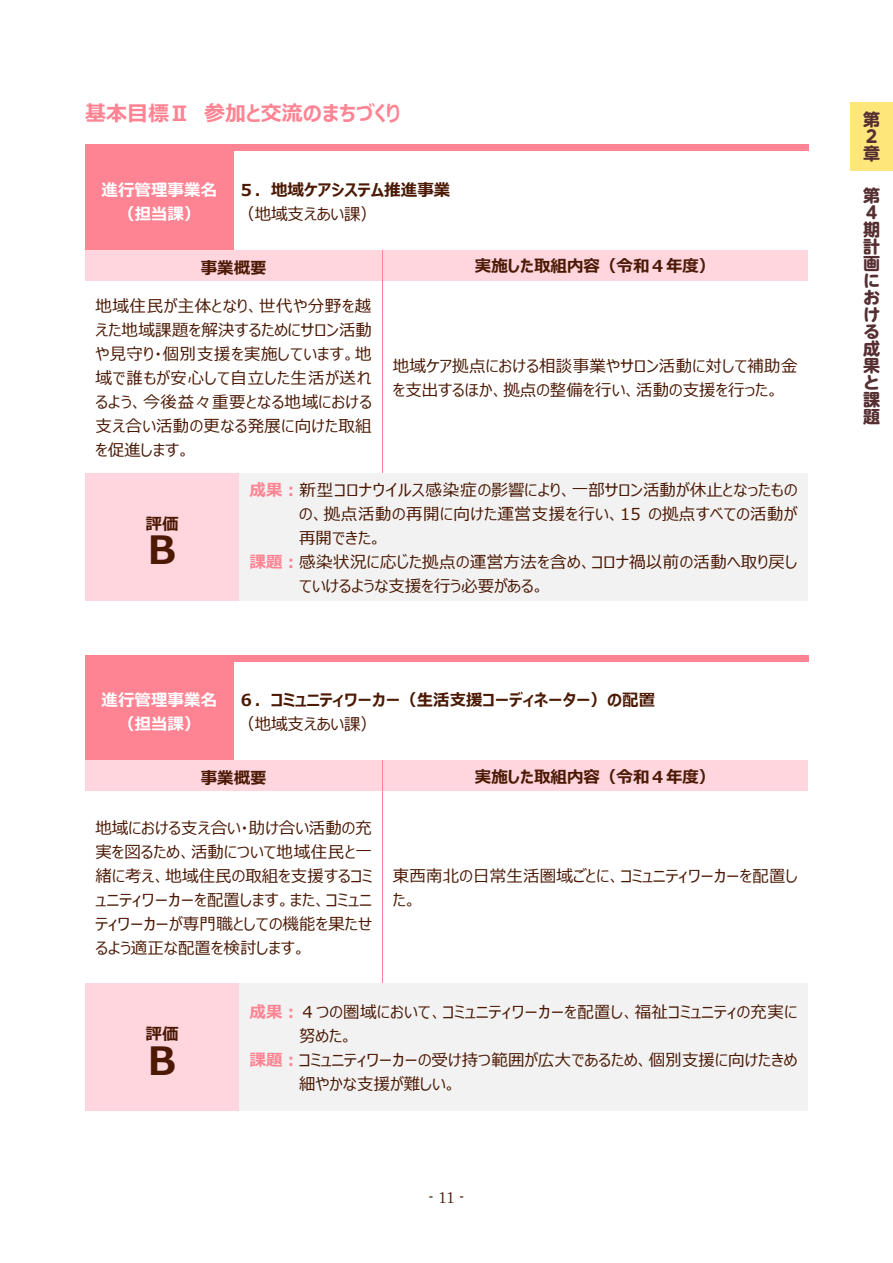
<style>
.page{position:relative;width:893px;height:1263px;background:#fff}
.page>*{position:absolute;margin:0;border:0;box-sizing:border-box;transform-origin:0 0}
.t1{font:700 39px "Meiryo UI";color:#4b1904}
.t2{font:700 21px "Meiryo UI";color:#ff8493}
.t3{font:700 16.95px/17px "UD Shin M Go Pr 6 N";color:#552f31}
.t4{font:16.5px/24px "Meiryo UI";letter-spacing:.015em;color:#4b1904;text-align:justify}
.t5{font:700 16.5px "Meiryo UI";color:#4b1904}
.t6{font:700 16.5px/24px "Meiryo UI";color:#fff;text-align:center}
.t7{font:15.75px "Century";color:#4b1904}
.s1{font-weight:700;color:#ff8493}
</style>
<div class="page">
<div style="left:85px;top:151px;width:149px;height:99px;background:#ff8493"></div>
<div style="left:85px;top:144px;width:723px;height:7px;background:#ff8493"></div>
<div style="left:85px;top:250px;width:297px;height:30px;background:#ffd5de"></div>
<div style="left:383px;top:250px;width:425px;height:30px;background:#ffd5de"></div>
<hr style="left:382px;top:250px;width:1px;height:30px;background:#ff8493">
<hr style="left:382px;top:280px;width:1px;height:193px;background:#ff8493">
<div style="left:85px;top:473px;width:154px;height:128px;background:#ffd5de"></div>
<div style="left:239px;top:473px;width:569px;height:128px;background:#f2f2f2"></div>
<div style="left:85px;top:661px;width:149px;height:99px;background:#ff8493"></div>
<div style="left:85px;top:655px;width:723px;height:6px;background:#ff8493"></div>
<div style="left:85px;top:760px;width:297px;height:30px;background:#ffd5de"></div>
<div style="left:383px;top:760px;width:425px;height:30px;background:#ffd5de"></div>
<hr style="left:382px;top:760px;width:1px;height:30px;background:#ff8493">
<hr style="left:382px;top:790px;width:1px;height:193px;background:#ff8493">
<div style="left:85px;top:983px;width:154px;height:128px;background:#ffd5de"></div>
<div style="left:239px;top:983px;width:569px;height:128px;background:#f2f2f2"></div>
<div style="left:850px;top:102px;width:43px;height:68px;background:#ffe67b"></div>
<p class="t2" style="left:85px;top:98px;width:317px">基本⽬標Ⅱ 参加と交流のまちづくり</p>
<p class="t6" style="left:102px;top:179px;width:117px">進⾏管理事業名（担当課）</p>
<p class="t5" style="left:238px;top:178px;width:214px">５．地域ケアシステム推進事業</p>
<p class="t4" style="left:238px;top:203px;width:140px">（地域⽀えあい課）</p>
<p class="t5" style="left:201px;top:256px;width:67px">事業概要</p>
<p class="t5" style="left:475px;top:255px;width:242px">実施した取組内容（令和４年度）</p>
<p class="t4" style="left:95px;top:294px;width:278px">地域住⺠が主体となり、世代や分野を越えた地域課題を解決するためにサロン活動や⾒守り・個別⽀援を実施しています。地域で誰もが安⼼して⾃⽴した⽣活が送れるよう、今後益々重要となる地域における⽀え合い活動の更なる発展に向けた取組を促進します。</p>
<p class="t4" style="left:393px;top:355px;width:406px">地域ケア拠点における相談事業やサロン活動に対して補助⾦を⽀出するほか、拠点の整備を⾏い、活動の⽀援を⾏った。</p>
<p class="t5" style="left:146px;top:512px;width:34px">評価</p>
<h1 class="t1" style="left:143px;top:523px;width:40px">Ｂ</h1>
<p class="t4" style="left:250px;top:479px;width:549px"><span class="s1">成果︓</span>新型コロナウイルス感染症の影響により、⼀部サロン活動が休⽌となったもの</p>
<p class="t4" style="left:299px;top:503px;width:500px">の、拠点活動の再開に向けた運営⽀援を⾏い、15 の拠点すべての活動が</p>
<p class="t4" style="left:299px;top:527px;width:84px">再開できた。</p>
<p class="t4" style="left:250px;top:551px;width:549px"><span class="s1">課題︓</span>感染状況に応じた拠点の運営⽅法を含め、コロナ禍以前の活動へ取り戻し</p>
<p class="t4" style="left:299px;top:575px;width:247px">ていけるような⽀援を⾏う必要がある。</p>
<p class="t6" style="left:102px;top:689px;width:117px">進⾏管理事業名（担当課）</p>
<p class="t5" style="left:238px;top:688px;width:419px">６．コミュニティワーカー（⽣活⽀援コーディネーター）の配置</p>
<p class="t4" style="left:238px;top:713px;width:140px">（地域⽀えあい課）</p>
<p class="t5" style="left:201px;top:767px;width:67px">事業概要</p>
<p class="t5" style="left:475px;top:765px;width:242px">実施した取組内容（令和４年度）</p>
<p class="t4" style="left:95px;top:817px;width:278px">地域における⽀え合い・助け合い活動の充実を図るため、活動について地域住⺠と⼀緒に考え、地域住⺠の取組を⽀援するコミュニティワーカーを配置します。また、コミュニティワーカーが専⾨職としての機能を果たせるよう適正な配置を検討します。</p>
<p class="t4" style="left:393px;top:865px;width:406px">東⻄南北の⽇常⽣活圏域ごとに、コミュニティワーカーを配置した。</p>
<p class="t5" style="left:146px;top:1023px;width:34px">評価</p>
<h1 class="t1" style="left:143px;top:1033px;width:40px">Ｂ</h1>
<p class="t4" style="left:250px;top:1001px;width:549px"><span class="s1">成果︓</span>４つの圏域において、コミュニティワーカーを配置し、福祉コミュニティの充実に</p>
<p class="t4" style="left:299px;top:1025px;width:55px">努めた。</p>
<p class="t4" style="left:250px;top:1049px;width:549px"><span class="s1">課題︓</span>コミュニティワーカーの受け持つ範囲が広⼤であるため、個別⽀援に向けたきめ</p>
<p class="t4" style="left:299px;top:1073px;width:159px">細やかな⽀援が難しい。</p>
<p class="t7" style="left:429px;top:1184px;width:37px">- 11 -</p>
<p class="t3" style="left:863px;top:109px;width:18px">第<br>２章</p>
<p class="t3" style="left:863px;top:186px;width:18px">第<br>４期計画における成果と課題</p>
</div>
